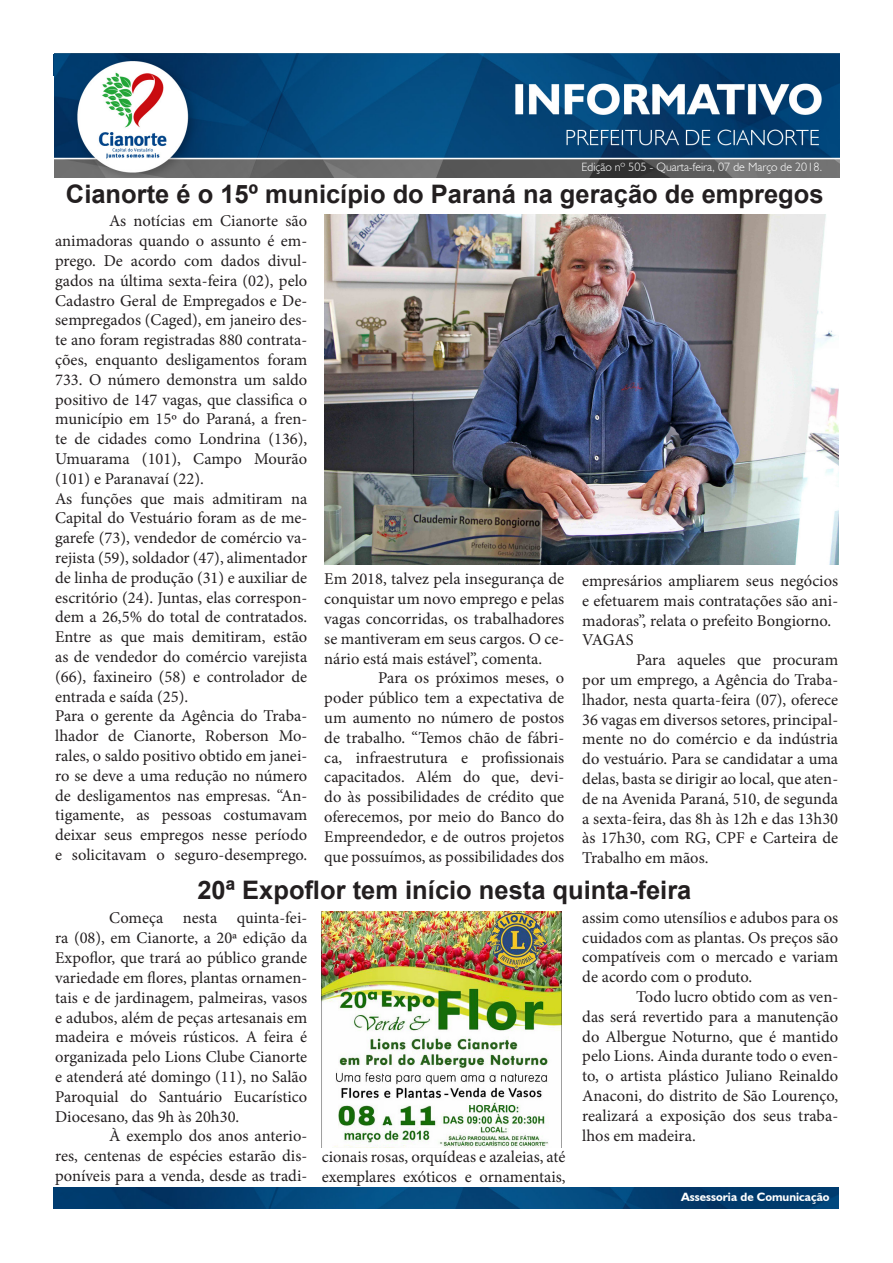
<style>
.page{position:relative;width:893px;height:1263px;background:#fff}
.page>*{position:absolute;margin:0;border:0;box-sizing:border-box;transform-origin:0 0}
.t1{font:700 25.5px "Arial";color:#231f20}
.t2{font:16.5px/19.8px "Minion Pro";color:#231f20;text-align:justify}
.t3{font:300 12px "Humanist 521 BT";color:#fff}
.t4{font:700 12px "Humanist 521 BT";color:#fff}
</style>
<div class="page">
<img style="left:54px;top:1188px;width:785px;height:21px">
<img style="left:54px;top:53px;width:785px;height:124px">
<img style="left:324px;top:214px;width:514px;height:351px">
<img style="left:322px;top:911px;width:240px;height:236px">
<p class="t3" style="left:582px;top:160px;width:242px">Edição nº 505 - Quarta-feira, 07 de Março de 2018.</p>
<p class="t1" style="left:66px;top:177px;width:759px">Cianorte é o 15º município do Paraná na geração de empregos</p>
<p class="t2" style="left:55px;top:211px;width:254px;text-indent:54px">As notícias em Cianorte são animadoras quando o assunto é em&shy;prego. De acordo com dados divul&shy;gados na última sexta-feira (02), pelo Cadastro Geral de Empregados e De&shy;sempregados (Caged), em janeiro des&shy;te ano foram registradas 880 contrata&shy;ções, enquanto desligamentos foram 733. O número demonstra um saldo positivo de 147 vagas, que classifica o município em 15º do Paraná, a fren&shy;te de cidades como Londrina (136), Umuarama (101), Campo Mourão (101) e Paranavaí (22).</p>
<p class="t2" style="left:55px;top:488px;width:254px">As funções que mais admitiram na Capital do Vestuário foram as de me&shy;garefe (73), vendedor de comércio va&shy;rejista (59), soldador (47), alimentador de linha de produção (31) e auxiliar de escritório (24). Juntas, elas correspon&shy;dem a 26,5% do total de contratados.<br>Entre as que mais demitiram, estão as de vendedor do comércio varejista (66), faxineiro (58) e controlador de entrada e saída (25).</p>
<p class="t2" style="left:55px;top:706px;width:254px">Para o gerente da Agência do Traba&shy;lhador de Cianorte, Roberson Mo&shy;rales, o saldo positivo obtido em janei&shy;ro se deve a uma redução no número de desligamentos nas empresas. “An&shy;tigamente, as pessoas costumavam deixar seus empregos nesse período e solicitavam o seguro-desemprego.</p>
<p class="t2" style="left:324px;top:569px;width:241px">Em 2018, talvez pela insegurança de conquistar um novo emprego e pelas vagas concorridas, os trabalhadores se mantiveram em seus cargos. O ce&shy;nário está mais estável”, comenta.</p>
<p class="t2" style="left:324px;top:668px;width:241px;text-indent:54px">Para os próximos meses, o poder público tem a expectativa de um aumento no número de postos de trabalho. “Temos chão de fábri&shy;ca, infraestrutura e profissionais capacitados. Além do que, devi&shy;do às possibilidades de crédito que oferecemos, por meio do Banco do Empreendedor, e de outros projetos que possuímos, as possibilidades dos</p>
<p class="t2" style="left:582px;top:571px;width:257px">empresários ampliarem seus negócios e efetuarem mais contratações são ani&shy;madoras”, relata o prefeito Bongiorno.</p>
<p class="t2" style="left:582px;top:630px;width:53px">VAGAS</p>
<p class="t2" style="left:582px;top:650px;width:257px;text-indent:54px">Para aqueles que procuram por um emprego, a Agência do Traba&shy;lhador, nesta quarta-feira (07), oferece 36 vagas em diversos setores, principal&shy;mente no do comércio e da indústria do vestuário. Para se candidatar a uma delas, basta se dirigir ao local, que aten&shy;de na Avenida Paraná, 510, de segunda a sexta-feira, das 8h às 12h e das 13h30 às 17h30, com RG, CPF e Carteira de Trabalho em mãos.</p>
<p class="t1" style="left:197px;top:873px;width:496px">20ª Expoflor tem início nesta quinta-feira</p>
<p class="t2" style="left:55px;top:908px;width:254px;text-indent:54px">Começa nesta quinta-fei&shy;ra (08), em Cianorte, a 20ª edição da Expoflor, que trará ao público grande variedade em flores, plantas ornamen&shy;tais e de jardinagem, palmeiras, vasos e adubos, além de peças artesanais em madeira e móveis rústicos. A feira é organizada pelo Lions Clube Cianorte e atenderá até domingo (11), no Salão Paroquial do Santuário Eucarístico Diocesano, das 9h às 20h30.</p>
<p class="t2" style="left:55px;top:1126px;width:254px;text-indent:54px">À exemplo dos anos anterio&shy;res, centenas de espécies estarão dis&shy;poníveis para a venda, desde as tradi-</p>
<p class="t2" style="left:582px;top:908px;width:257px">assim como utensílios e adubos para os cuidados com as plantas. Os preços são compatíveis com o mercado e variam de acordo com o produto.</p>
<p class="t2" style="left:582px;top:987px;width:257px;text-indent:54px">Todo lucro obtido com as ven&shy;das será revertido para a manutenção do Albergue Noturno, que é mantido pelo Lions. Ainda durante todo o even&shy;to, o artista plástico Juliano Reinaldo Anaconi, do distrito de São Lourenço, realizará a exposição dos seus traba&shy;lhos em madeira.</p>
<p class="t2" style="left:322px;top:1147px;width:245px">cionais rosas, orquídeas e azaleias, até exemplares exóticos e ornamentais,</p>
<p class="t4" style="left:681px;top:1189px;width:150px">Assessoria de Comunicação</p>
</div>
